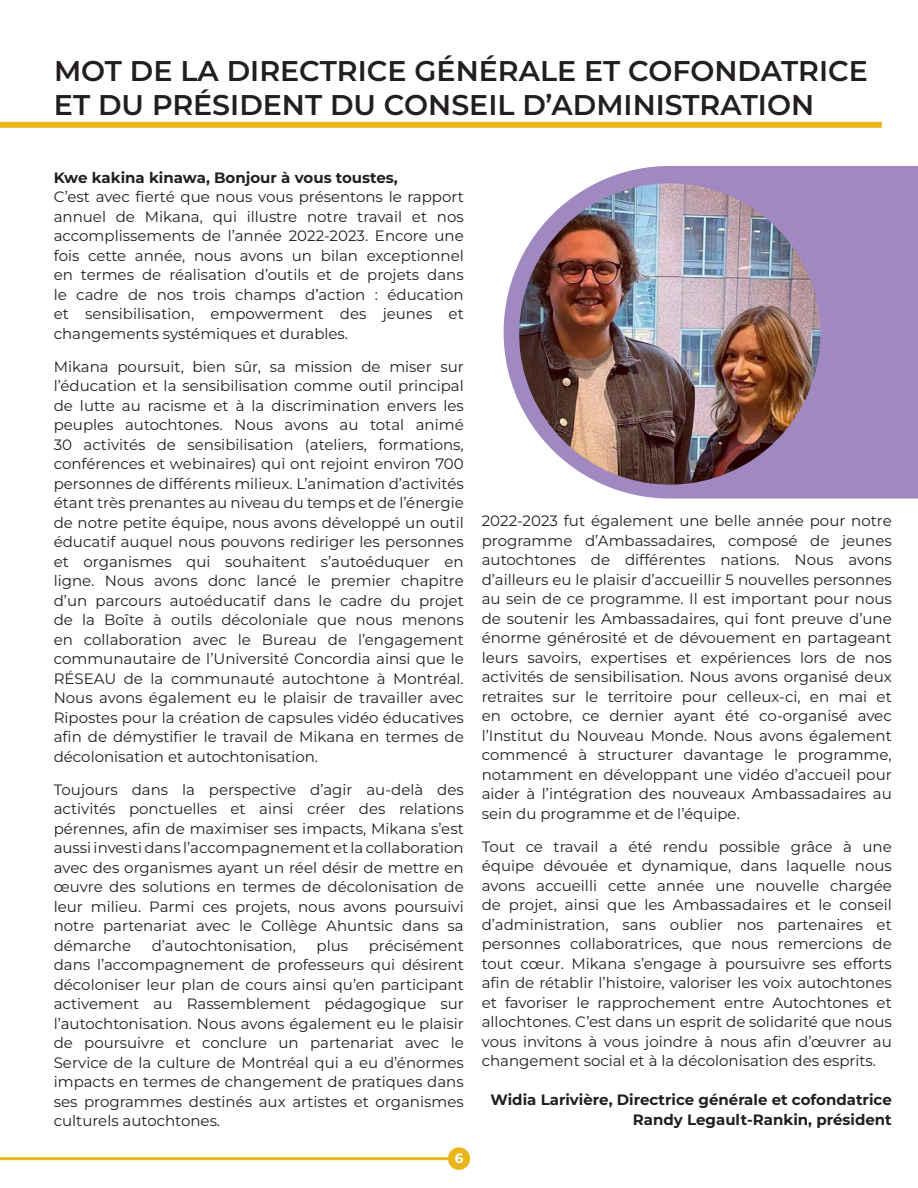
<style>
.page{position:relative;width:918px;height:1188px;background:#fff}
.page>*{position:absolute;margin:0;border:0;box-sizing:border-box;transform-origin:0 0}
.TITRE{font:600 28.5px/34.2px "Montserrat";color:#231f20}
.TEXTE_COURANT{font:15px/19.5px "Montserrat";color:#231f20;text-align:justify}
.TEXTE_COURANT-2{font:700 15px/19.5px "Montserrat";color:#231f20;text-align:right}
.t1{font:700 13.5px "Montserrat";color:#fff}
</style>
<div class="page">
<div style="left:448px;top:1147px;width:22px;height:23px;background:#ebb51c;border-radius:50%"></div>
<hr style="left:0;top:1157px;width:459px;height:3px;background:#ebb51c">
<div style="left:0;top:122px;width:882px;height:6px;background:#ebb51c"></div>
<svg style="left:504px;top:166px;width:414px;height:333px;fill:#a089c0"></svg>
<img style="left:519px;top:183px;width:301px;height:302px;border-radius:151px">
<p class="TITRE" style="left:54px;top:53px;width:815px">MOT DE LA DIRECTRICE GÉNÉRALE ET COFONDATRICE<br>ET DU PRÉSIDENT DU CONSEIL D’ADMINISTRATION</p>
<p class="TEXTE_COURANT-2" style="left:54px;top:167px;width:346px">Kwe kakina kinawa, Bonjour à vous toustes,</p>
<p class="TEXTE_COURANT" style="left:54px;top:187px;width:412px">C’est avec fierté que nous vous présentons le rapport annuel de Mikana, qui illustre notre travail et nos accomplissements de l’année 2022-2023. Encore une fois cette année, nous avons un bilan exceptionnel en termes de réalisation d’outils et de projets dans le cadre de nos trois champs d’action : éducation et sensibilisation, empowerment des jeunes et changements systémiques et durables.</p>
<p class="TEXTE_COURANT" style="left:54px;top:356px;width:412px">Mikana poursuit, bien sûr, sa mission de miser sur l’éducation et la sensibilisation comme outil principal de lutte au racisme et à la discrimination envers les peuples autochtones. Nous avons au total animé 30 activités de sensibilisation (ateliers, formations, conférences et webinaires) qui ont rejoint environ 700 personnes de différents milieux. L’animation d’activités étant très prenantes au niveau du temps et de l’énergie de notre petite équipe, nous avons développé un outil éducatif auquel nous pouvons rediriger les personnes et organismes qui souhaitent s’autoéduquer en ligne. Nous avons donc lancé le premier chapitre d’un parcours autoéducatif dans le cadre du projet de la Boîte à outils décoloniale que nous menons en collaboration avec le Bureau de l’engagement communautaire de l’Université Concordia ainsi que le RÉSEAU de la communauté autochtone à Montréal.<br>Nous avons également eu le plaisir de travailler avec Ripostes pour la création de capsules vidéo éducatives afin de démystifier le travail de Mikana en termes de décolonisation et autochtonisation.</p>
<p class="TEXTE_COURANT" style="left:54px;top:779px;width:412px">Toujours dans la perspective d’agir au-delà des activités ponctuelles et ainsi créer des relations pérennes, afin de maximiser ses impacts, Mikana s’est aussi investi dans l’accompagnement et la collaboration avec des organismes ayant un réel désir de mettre en œuvre des solutions en termes de décolonisation de leur milieu. Parmi ces projets, nous avons poursuivi notre partenariat avec le Collège Ahuntsic dans sa démarche</p>
<p class="TEXTE_COURANT" style="left:152px;top:935px;width:146px">d’autochtonisation,</p>
<p class="TEXTE_COURANT" style="left:317px;top:935px;width:33px">plus</p>
<p class="TEXTE_COURANT" style="left:54px;top:935px;width:412px;text-indent:315px">précisément dans l’accompagnement de professeurs qui désirent décoloniser leur plan de cours ainsi qu’en participant activement au Rassemblement pédagogique sur l’autochtonisation. Nous avons également eu le plaisir de poursuivre et conclure un partenariat avec le Service de la culture de Montréal qui a eu d’énormes impacts en termes de changement de pratiques dans ses programmes destinés aux artistes et organismes culturels autochtones.</p>
<p class="t1" style="left:455px;top:1149px;width:10px">6</p>
<p class="TEXTE_COURANT" style="left:482px;top:511px;width:412px">2022-2023 fut également une belle année pour notre programme d’Ambassadaires, composé de jeunes autochtones de différentes nations. Nous avons d’ailleurs eu le plaisir d’accueillir 5 nouvelles personnes au sein de ce programme. Il est important pour nous de soutenir les Ambassadaires, qui font preuve d’une énorme générosité et de dévouement en partageant leurs savoirs, expertises et expériences lors de nos activités de sensibilisation. Nous avons organisé deux retraites sur le territoire pour celleux-ci, en mai et en octobre, ce dernier ayant été co-organisé avec l’Institut du Nouveau Monde. Nous avons également commencé à structurer davantage le programme, notamment en développant une vidéo d’accueil pour aider à l’intégration des nouveaux Ambassadaires au sein du programme et de l’équipe.</p>
<p class="TEXTE_COURANT" style="left:482px;top:836px;width:412px">Tout ce travail a été rendu possible grâce à une équipe dévouée et dynamique, dans laquelle nous avons accueilli cette année une nouvelle chargée de projet, ainsi que les Ambassadaires et le conseil d’administration, sans oublier nos partenaires et personnes collaboratrices, que nous remercions de tout cœur. Mikana s’engage à poursuivre ses efforts afin de rétablir l’histoire, valoriser les voix autochtones et favoriser le rapprochement entre Autochtones et allochtones. C’est dans un esprit de solidarité que nous vous invitons à vous joindre à nous afin d’œuvrer au changement social et à la décolonisation des esprits.</p>
<p class="TEXTE_COURANT-2" style="left:490px;top:1090px;width:403px">Widia Larivière, Directrice générale et cofondatrice<br>Randy Legault-Rankin, président</p>
</div>
